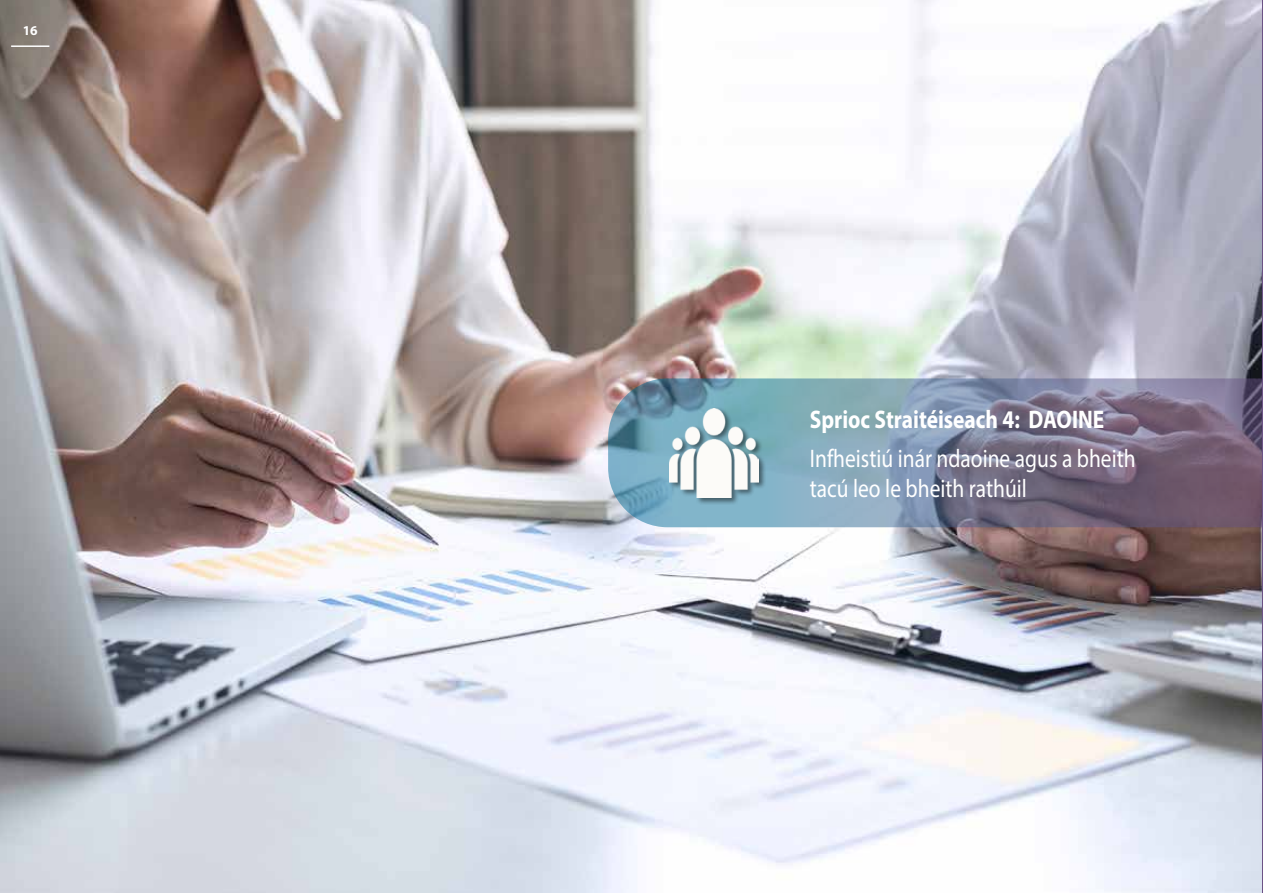
<style>
.page{position:relative;width:1263px;height:893px;background:#fff}
.page>*{position:absolute;margin:0;border:0;box-sizing:border-box;transform-origin:0 0}
.t1{font:25.5px/30.6px "Myriad Pro";color:#fff;scale:.84 1}
.t2{font:700 25.5px "Myriad Pro";color:#fff;scale:.84 1}
.t3{font:700 13.5px "Myriad Pro";color:#fff}
</style>
<div class="page">
<img style="left:0;top:0;width:1262px;height:893px">
<svg style="left:608px;top:378px;width:654px;height:149px;background:#7b869b"></svg>
<div style="left:668px;top:407px;width:98px;height:98px;background:#000;opacity:.49"></div>
<img style="left:669px;top:408px;width:90px;height:89px">
<hr style="left:1262px;top:0;width:1px;height:893px;background:#6c5386">
<hr style="left:11px;top:45px;width:38px;height:2px;background:#fff">
<p class="t3" style="left:23px;top:21px;width:16px">16</p>
<p class="t2" style="left:810px;top:402px;width:352px">Sprioc Straitéiseach 4: DAOINE</p>
<p class="t1" style="left:810px;top:442px;width:389px">Infheistiú inár ndaoine agus a bheith tacú leo le bheith rathúil</p>
</div>
